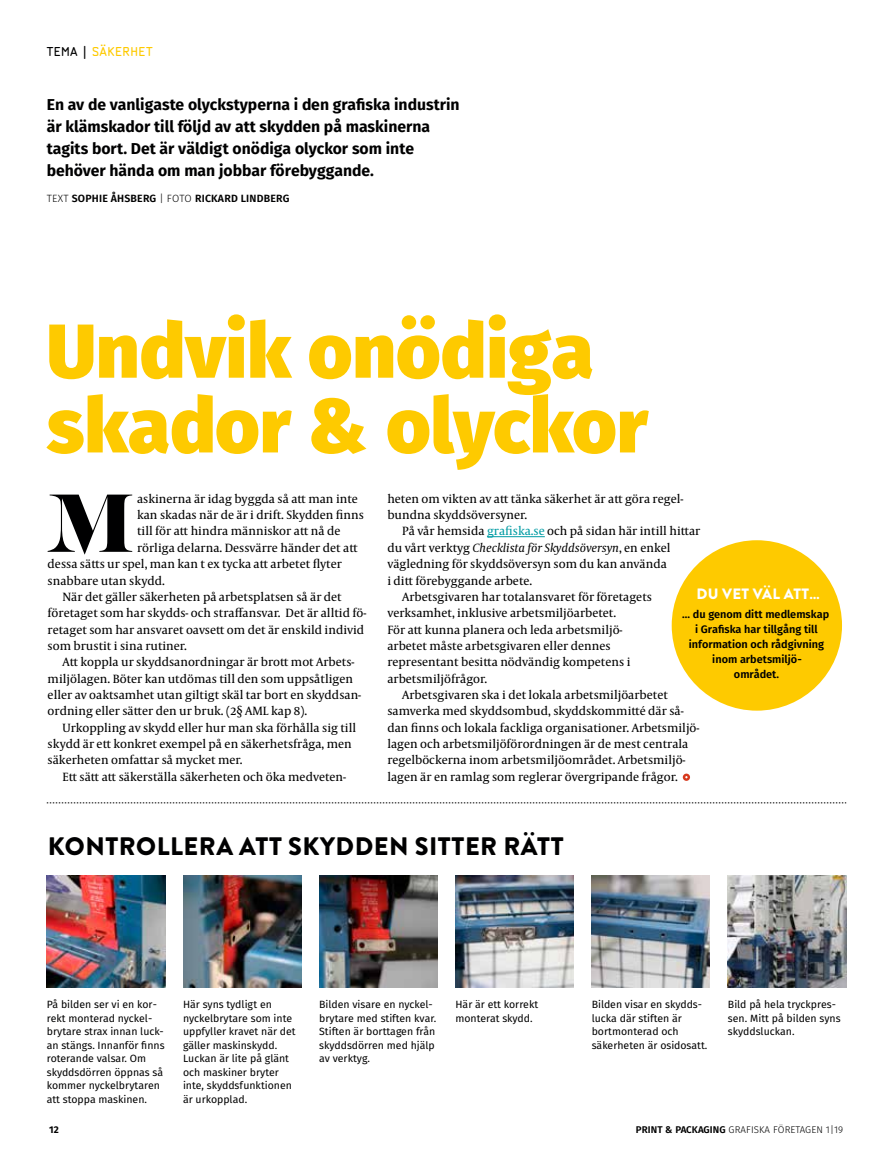
<style>
.page{position:relative;width:893px;height:1170px;background:#fff}
.page>*{position:absolute;margin:0;border:0;box-sizing:border-box;transform-origin:0 0}
.t1{font:85.8px "Caslon Gra D";color:#000001}
.t2{font:800 76.35px/74.7px "Fira Sans";color:#feca00}
.t3{font:900 25.2px "Brandon Grotesque";letter-spacing:.02em;color:#000001}
.t4{font:700 15.75px/21.8px "Fira Sans";color:#000001}
.t5{font:900 15px "Brandon Grotesque";letter-spacing:.02em;color:#fff}
.t6{font:12.15px/16.4px "Capitolium News 2";color:#000001}
.t7{font:italic 12.15px "Capitolium News 2";color:#000001}
.t8{font:12px "OCRA Tribute Com";letter-spacing:.04em;color:#feca00}
.t9{font:600 10.95px/15px "Fira Sans";color:#000001;text-align:center}
.t10{font:10.5px/13.5px "Fira Sans";color:#000001}
.t11{font:600 10.5px "Fira Sans";letter-spacing:.02em;color:#000001}
.t12{font:300 9.75px "Fira Sans";letter-spacing:.01em;color:#000001}
.t13{font:700 9.75px "Fira Sans";color:#000001}
.s1{color:#000001}
.s2{font-weight:300}
.s3{color:#009ca4}
.s4{font-style:normal}
.s5{font-weight:600}
</style>
<div class="page">
<img style="left:47px;top:875px;width:118px;height:111px">
<img style="left:728px;top:875px;width:118px;height:111px">
<img style="left:319px;top:875px;width:118px;height:111px">
<img style="left:183px;top:875px;width:118px;height:111px">
<img style="left:592px;top:875px;width:118px;height:111px">
<img style="left:456px;top:875px;width:118px;height:111px">
<hr style="left:487px;top:536px;width:58px;height:1px;background:#009ca4">
<svg style="left:683px;top:773px;width:7px;height:7px"></svg>
<div style="left:672px;top:540px;width:170px;height:170px;background:#feca00;border-radius:50%"></div>
<svg style="left:47px;top:802px;width:799px;height:1px"></svg>
<p class="t8" style="left:47px;top:44px;width:107px"><span class="s1">TEMA |</span> SÄKERHET</p>
<p class="t4" style="left:47px;top:94px;width:414px">En av de vanligaste olyckstyperna i den grafiska industrin är klämskador till följd av att skydden på maskinerna tagits bort. Det är väldigt onödiga olyckor som inte behöver hända om man jobbar förebyggande.</p>
<p class="t11" style="left:47px;top:191px;width:244px"><span class="s2">TEXT</span> SOPHIE ÅHSBERG <span class="s2">| FOTO</span> RICKARD LINDBERG</p>
<h2 class="t2" style="left:47px;top:313px;width:603px">Undvik onödiga skador &amp; olyckor</h2>
<h1 class="t1" style="left:49px;top:471px;width:85px">M</h1>
<p class="t6" style="left:137px;top:490px;width:222px">askinerna är idag byggda så att man inte</p>
<p class="t6" style="left:137px;top:506px;width:228px">kan skadas när de är i drift. Skydden finns</p>
<p class="t6" style="left:137px;top:522px;width:205px">till för att hindra människor att nå de</p>
<p class="t6" style="left:137px;top:539px;width:222px">rörliga delarna. Dessvärre händer det att</p>
<p class="t6" style="left:48px;top:555px;width:296px">dessa sätts ur spel, man kan t ex tycka att arbetet flyter</p>
<p class="t6" style="left:48px;top:571px;width:119px">snabbare utan skydd.</p>
<p class="t6" style="left:63px;top:588px;width:281px">När det gäller säkerheten på arbetsplatsen så är det</p>
<p class="t6" style="left:48px;top:604px;width:320px">företaget som har skydds- och straffansvar. Det är alltid fö-</p>
<p class="t6" style="left:48px;top:620px;width:318px">retaget som har ansvaret oavsett om det är enskild individ</p>
<p class="t6" style="left:48px;top:637px;width:141px">som brustit i sina rutiner.</p>
<p class="t6" style="left:63px;top:653px;width:294px">Att koppla ur skyddsanordningar är brott mot Arbets-</p>
<p class="t6" style="left:48px;top:670px;width:307px">miljölagen. Böter kan utdömas till den som uppsåtligen</p>
<p class="t6" style="left:48px;top:686px;width:315px">eller av oaktsamhet utan giltigt skäl tar bort en skyddsan-</p>
<p class="t6" style="left:48px;top:702px;width:261px">ordning eller sätter den ur bruk. (2§ AML kap 8).</p>
<p class="t6" style="left:63px;top:719px;width:295px">Urkoppling av skydd eller hur man ska förhålla sig till</p>
<p class="t6" style="left:48px;top:735px;width:306px">skydd är ett konkret exempel på en säkerhetsfråga, men</p>
<p class="t6" style="left:48px;top:751px;width:197px">säkerheten omfattar så mycket mer.</p>
<p class="t6" style="left:63px;top:768px;width:285px">Ett sätt att säkerställa säkerheten och öka medveten-</p>
<p class="t6" style="left:387px;top:490px;width:298px">heten om vikten av att tänka säkerhet är att göra regel&shy;bundna skyddsöversyner.</p>
<p class="t6" style="left:402px;top:522px;width:300px">På vår hemsida <span class="s3">grafiska.se</span> och på sidan här intill hittar</p>
<p class="t7" style="left:387px;top:539px;width:285px"><span class="s4">du vårt verktyg</span> Checklista för Skyddsöversyn<span class="s4">, en enkel</span></p>
<p class="t6" style="left:387px;top:555px;width:281px">vägledning för skyddsöversyn som du kan använda</p>
<p class="t6" style="left:387px;top:571px;width:146px">i ditt förebyggande arbete.</p>
<p class="t6" style="left:402px;top:588px;width:251px">Arbetsgivaren har totalansvaret för företagets</p>
<p class="t6" style="left:387px;top:604px;width:230px">verksamhet, inklusive arbetsmiljöarbetet.</p>
<p class="t6" style="left:387px;top:620px;width:236px">För att kunna planera och leda arbetsmiljö-</p>
<p class="t6" style="left:387px;top:637px;width:225px">arbetet måste arbetsgivaren eller dennes</p>
<p class="t6" style="left:387px;top:653px;width:245px">representant besitta nödvändig kompetens i</p>
<p class="t6" style="left:387px;top:669px;width:101px">arbetsmiljöfrågor.</p>
<p class="t6" style="left:402px;top:686px;width:267px">Arbetsgivaren ska i det lokala arbetsmiljöarbetet</p>
<p class="t6" style="left:387px;top:702px;width:298px">samverka med skyddsombud, skyddskommitté där så-</p>
<p class="t6" style="left:387px;top:719px;width:313px">dan finns och lokala fackliga organisationer. Arbetsmiljö-</p>
<p class="t6" style="left:387px;top:735px;width:303px">lagen och arbetsmiljöförordningen är de mest centrala</p>
<p class="t6" style="left:387px;top:751px;width:299px">regelböckerna inom arbetsmiljöområdet. Arbetsmiljö-</p>
<p class="t6" style="left:387px;top:768px;width:292px">lagen är en ramlag som reglerar övergripande frågor.</p>
<p class="t5" style="left:696px;top:583px;width:125px">DU VET VÄL ATT…</p>
<p class="t9" style="left:682px;top:606px;width:148px">… du genom ditt medlemskap i Grafiska har tillgång till information och rådgivning inom arbetsmiljö-<br>området.</p>
<h3 class="t3" style="left:48px;top:827px;width:517px">KONTROLLERA ATT SKYDDEN SITTER RÄTT</h3>
<p class="t10" style="left:47px;top:998px;width:119px">På bilden ser vi en kor&shy;rekt monterad nyckel&shy;brytare strax innan luck&shy;an stängs. Innanför finns roterande valsar. Om skyddsdörren öppnas så kommer nyckelbrytaren att stoppa maskinen.</p>
<p class="t10" style="left:728px;top:998px;width:114px">Bild på hela tryckpres&shy;sen. Mitt på bilden syns skyddsluckan.</p>
<p class="t10" style="left:183px;top:998px;width:114px">Här syns tydligt en nyckelbrytare som inte uppfyller kravet när det gäller maskinskydd.<br>Luckan är lite på glänt och maskiner bryter inte, skyddsfunktionen är urkopplad.</p>
<p class="t10" style="left:592px;top:998px;width:117px">Bilden visar en skydds&shy;lucka där stiften är bortmonterad och säkerheten är osidosatt.</p>
<p class="t10" style="left:319px;top:998px;width:119px">Bilden visare en nyckel&shy;brytare med stiften kvar.<br>Stiften är borttagen från skyddsdörren med hjälp av verktyg.</p>
<p class="t10" style="left:455px;top:998px;width:84px">Här är ett korrekt monterat skydd.</p>
<p class="t13" style="left:49px;top:1122px;width:11px">12</p>
<p class="t12" style="left:636px;top:1122px;width:209px"><span class="s5">PRINT &amp; PACKAGING</span> GRAFISKA FÖRETAGEN 1|19</p>
</div>
